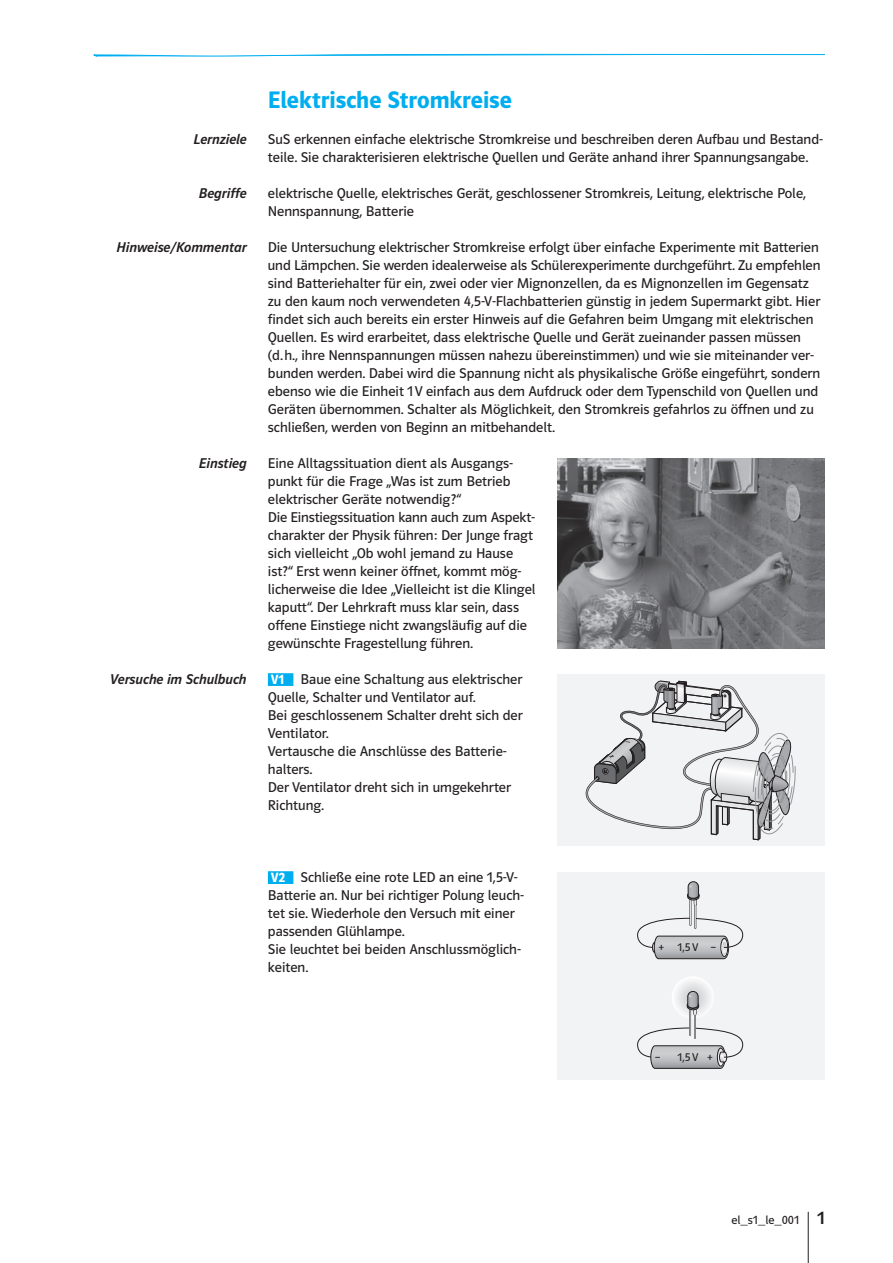
<style>
.page{position:relative;width:893px;height:1263px;background:#fff}
.page>*{position:absolute;margin:0;border:0;box-sizing:border-box;transform-origin:0 0}
.t1{font:24px "Polo Ch 11 K Hfett";color:#00aeef}
.t2{font:14.25px/18px "Polo Ch 11 K Buch";color:#231f20}
.t3{font:14.25px "Polo Ch 11 K Krftg Kursiv Italic";color:#231f20}
.t4{font:12px "Polo Ch 11 K Buch";color:#231f20}
.t5{font:11.25px "Polo Ch 11 K Buch";color:#231f20}
.s1{font-family:"Polo Ch 11 K Hfett";font-size:13.5px;color:#fff}
.s2{font-family:"Polo Ch 11 K Krftg";font-size:18px}
</style>
<div class="page">
<hr style="left:808px;top:1212px;width:1px;height:51px;background:#231f20">
<svg style="left:93px;top:53px;width:732px;height:4px"></svg>
<div style="left:268px;top:673px;width:25px;height:13px;background:#00aeef"></div>
<div style="left:268px;top:871px;width:25px;height:13px;background:#00aeef"></div>
<img style="left:557px;top:458px;width:268px;height:190px">
<div style="left:557px;top:674px;width:268px;height:172px;background:#f2f3f4"></div>
<svg style="left:585px;top:681px;width:211px;height:159px"></svg>
<div style="left:557px;top:872px;width:268px;height:207px;background:#f2f3f4"></div>
<svg style="left:637px;top:917px;width:106px;height:152px"></svg>
<hr style="left:689px;top:893px;width:2px;height:32px;background:#231f20">
<hr style="left:694px;top:894px;width:2px;height:34px;background:#231f20">
<hr style="left:690px;top:893px;width:1px;height:32px;background:#e6e7e9">
<hr style="left:695px;top:894px;width:1px;height:34px;background:#e6e7e9">
<svg style="left:687px;top:881px;width:12px;height:23px"></svg>
<h1 class="t1" style="left:268px;top:87px;width:246px">Elektrische Stromkreise</h1>
<p class="t3" style="left:193px;top:132px;width:55px">Lernziele</p>
<p class="t2" style="left:268px;top:130px;width:557px">SuS erkennen einfache elektrische Stromkreise und beschreiben deren Aufbau und Bestand&shy;teile. Sie charakterisieren elektrische Quellen und Geräte anhand ihrer Spannungsangabe.</p>
<p class="t3" style="left:199px;top:186px;width:49px">Begriffe</p>
<p class="t2" style="left:268px;top:184px;width:540px">elektrische Quelle, elektrisches Gerät, geschlossener Stromkreis, Leitung, elektrische Pole,<br>Nennspannung, Batterie</p>
<p class="t3" style="left:116px;top:240px;width:132px">Hinweise/Kommentar</p>
<p class="t2" style="left:268px;top:238px;width:554px">Die Untersuchung elektrischer Stromkreise erfolgt über einfache Experimente mit Batterien und Lämpchen. Sie werden idealerweise als Schülerexperimente durchgeführt. Zu empfehlen sind Batteriehalter für ein, zwei oder vier Mignonzellen, da es Mignonzellen im Gegensatz zu den kaum noch verwendeten 4,5-V-Flachbatterien günstig in jedem Supermarkt gibt. Hier findet sich auch bereits ein erster Hinweis auf die Gefahren beim Umgang mit elektrischen Quellen. Es wird erarbeitet, dass elektrische Quelle und Gerät zueinander passen müssen (d.h., ihre Nennspannungen müssen nahezu übereinstimmen) und wie sie miteinander ver&shy;bunden werden. Dabei wird die Spannung nicht als physikalische Größe eingeführt, sondern ebenso wie die Einheit 1V einfach aus dem Aufdruck oder dem Typenschild von Quellen und Geräten übernommen. Schalter als Möglichkeit, den Stromkreis gefahrlos zu öffnen und zu schließen, werden von Beginn an mitbehandelt.</p>
<p class="t3" style="left:199px;top:456px;width:49px">Einstieg</p>
<p class="t2" style="left:268px;top:454px;width:269px">Eine Alltagssituation dient als Ausgangs&shy;punkt für die Frage „Was ist zum Betrieb elektrischer Geräte notwendig?“<br>Die Einstiegssituation kann auch zum Aspekt&shy;charakter der Physik führen: Der Junge fragt sich vielleicht „Ob wohl jemand zu Hause ist?“ Erst wenn keiner öffnet, kommt mög&shy;licherweise die Idee „Vielleicht ist die Klingel kaputt“. Der Lehrkraft muss klar sein, dass offene Einstiege nicht zwangsläufig auf die gewünschte Fragestellung führen.</p>
<p class="t3" style="left:110px;top:672px;width:138px">Versuche im Schulbuch</p>
<p class="t2" style="left:268px;top:670px;width:256px"><span class="s1">V1</span> Baue eine Schaltung aus elektrischer<br>Quelle, Schalter und Ventilator auf.<br>Bei geschlossenem Schalter dreht sich der<br>Ventilator.<br>Vertausche die Anschlüsse des Batterie&shy;halters.<br>Der Ventilator dreht sich in umgekehrter<br>Richtung.</p>
<p class="t2" style="left:268px;top:868px;width:258px"><span class="s1">V2</span> Schließe eine rote LED an eine 1,5-V-Batterie an. Nur bei richtiger Polung leuch&shy;tet sie. Wiederhole den Versuch mit einer passenden Glühlampe.<br>Sie leuchtet bei beiden Anschlussmöglich&shy;keiten.</p>
<p class="t5" style="left:678px;top:941px;width:22px">1,5 V</p>
<p class="t5" style="left:658px;top:941px;width:7px">+</p>
<p class="t5" style="left:710px;top:941px;width:7px">–</p>
<p class="t5" style="left:678px;top:1051px;width:22px">1,5 V</p>
<p class="t5" style="left:655px;top:1051px;width:7px">–</p>
<p class="t5" style="left:707px;top:1051px;width:7px">+</p>
<p class="t4" style="left:731px;top:1214px;width:95px">el_s1_le_001 <span class="s2">1</span></p>
</div>
